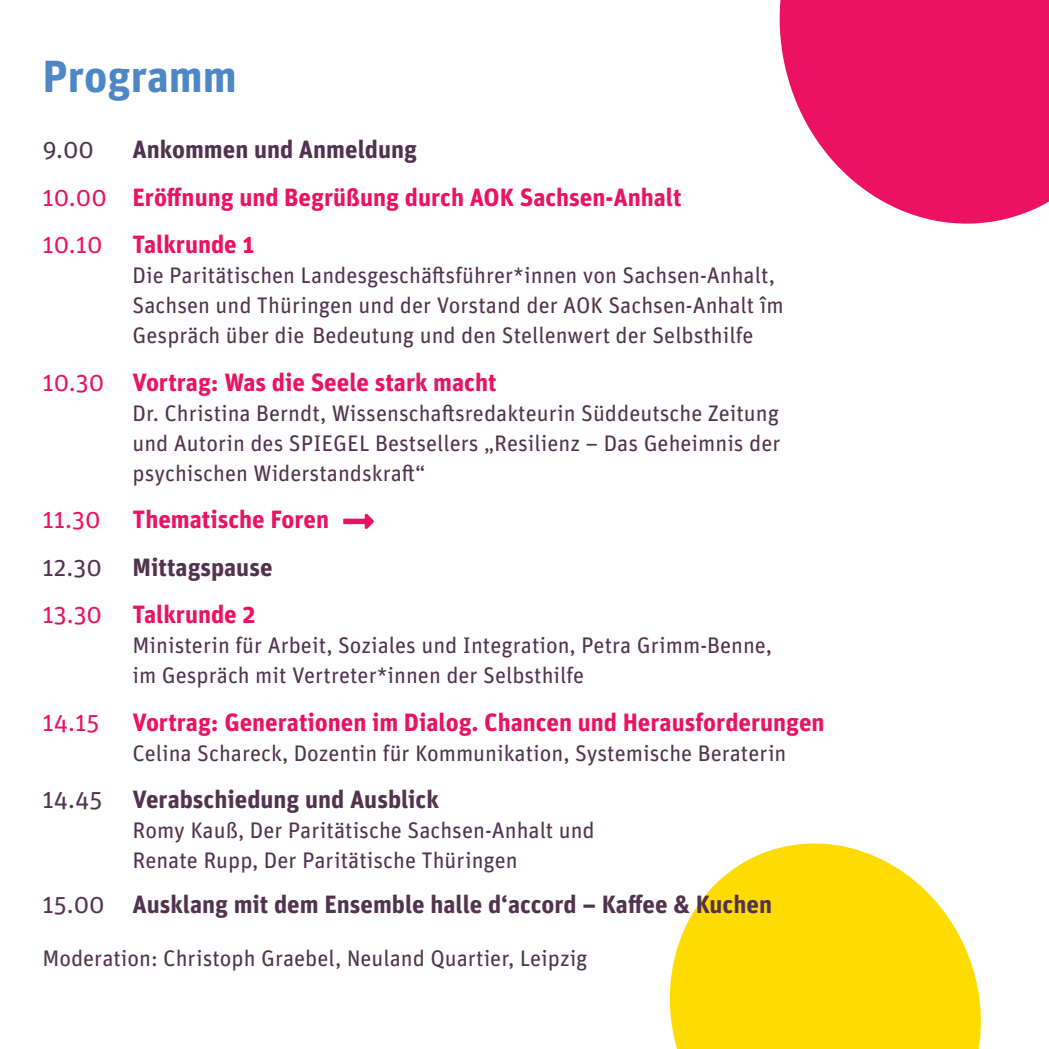
<style>
.page{position:relative;width:1049px;height:1049px;background:#fff}
.page>*{position:absolute;margin:0;border:0;box-sizing:border-box;transform-origin:0 0}
.t1{font:700 45px "Unit Pro";color:#4d87c6}
.t2{font:700 25px/47.5px "Unit Pro";color:#ec1163}
.t3{font:700 25px "Unit Pro";color:#52334f}
.t4{font:25px "Unit Pro";color:#ec1163}
.t5{font:25px "Unit Pro";color:#52334f}
.t6{font:22.5px/30px "Unit Pro";color:#52334f}
.s1{color:#52334f}
.s2{font-weight:400}
.s3{font-weight:400;color:#52334f}
</style>
<div class="page">
<svg style="left:669px;top:843px;width:312px;height:206px;fill:#ffdc01"></svg>
<svg style="left:779px;top:0;width:270px;height:224px;fill:#ec1163"></svg>
<svg style="left:343px;top:514px;width:31px;height:15px"></svg>
<h1 class="t1" style="left:43px;top:44px;width:196px">Programm</h1>
<p class="t2" style="left:43px;top:124px;width:640px;text-indent:90px"><span class="s1">Ankommen und Anmeldung<br></span><span class="s2">10.00</span> Eröffnung und Begrüßung durch AOK Sachsen-Anhalt<br><span class="s2">10.10</span> Talkrunde 1</p>
<p class="t6" style="left:133px;top:259px;width:653px">Die Paritätischen Landesgeschäftsführer*innen von Sachsen-Anhalt,<br>Sachsen und Thüringen und der Vorstand der AOK Sachsen-Anhalt îm<br>Gespräch über die Bedeutung und den Stellenwert der Selbsthilfe</p>
<p class="t2" style="left:43px;top:357px;width:455px"><span class="s2">10.30</span> Vortrag: Was die Seele stark macht</p>
<p class="t6" style="left:133px;top:397px;width:649px;text-align:justify">Dr. Christina Berndt, Wissenschaftsredakteurin Süddeutsche Zeitung und Autorin des SPIEGEL Bestsellers „Resilienz – Das Geheimnis der psychischen Widerstandskraft“</p>
<p class="t4" style="left:43px;top:502px;width:60px">11.30</p>
<p class="t5" style="left:43px;top:132px;width:53px">9.00</p>
<p class="t2" style="left:43px;top:494px;width:288px;text-indent:90px">Thematische Foren<br><span class="s3">12.30</span> <span class="s1">Mittagspause<br></span><span class="s2">13.30</span> Talkrunde 2</p>
<p class="t6" style="left:133px;top:629px;width:641px">Ministerin für Arbeit, Soziales und Integration, Petra Grimm-Benne, im Gespräch mit Vertreter*innen der Selbsthilfe</p>
<p class="t4" style="left:43px;top:704px;width:58px">14.15</p>
<p class="t2" style="left:133px;top:697px;width:693px">Vortrag: Generationen im Dialog. Chancen und Herausforderungen</p>
<p class="t6" style="left:133px;top:737px;width:655px">Celina Schareck, Dozentin für Kommunikation, Systemische Beraterin</p>
<p class="t3" style="left:43px;top:781px;width:398px"><span class="s2">14.45</span> Verabschiedung und Ausblick</p>
<p class="t6" style="left:133px;top:814px;width:464px">Romy Kauß, Der Paritätische Sachsen-Anhalt und<br>Renate Rupp, Der Paritätische Thüringen</p>
<p class="t3" style="left:43px;top:886px;width:731px"><span class="s2">15.00</span> Ausklang mit dem Ensemble halle d‘accord – Kaffee &amp; Kuchen</p>
<p class="t6" style="left:43px;top:942px;width:547px">Moderation: Christoph Graebel, Neuland Quartier, Leipzig</p>
</div>
